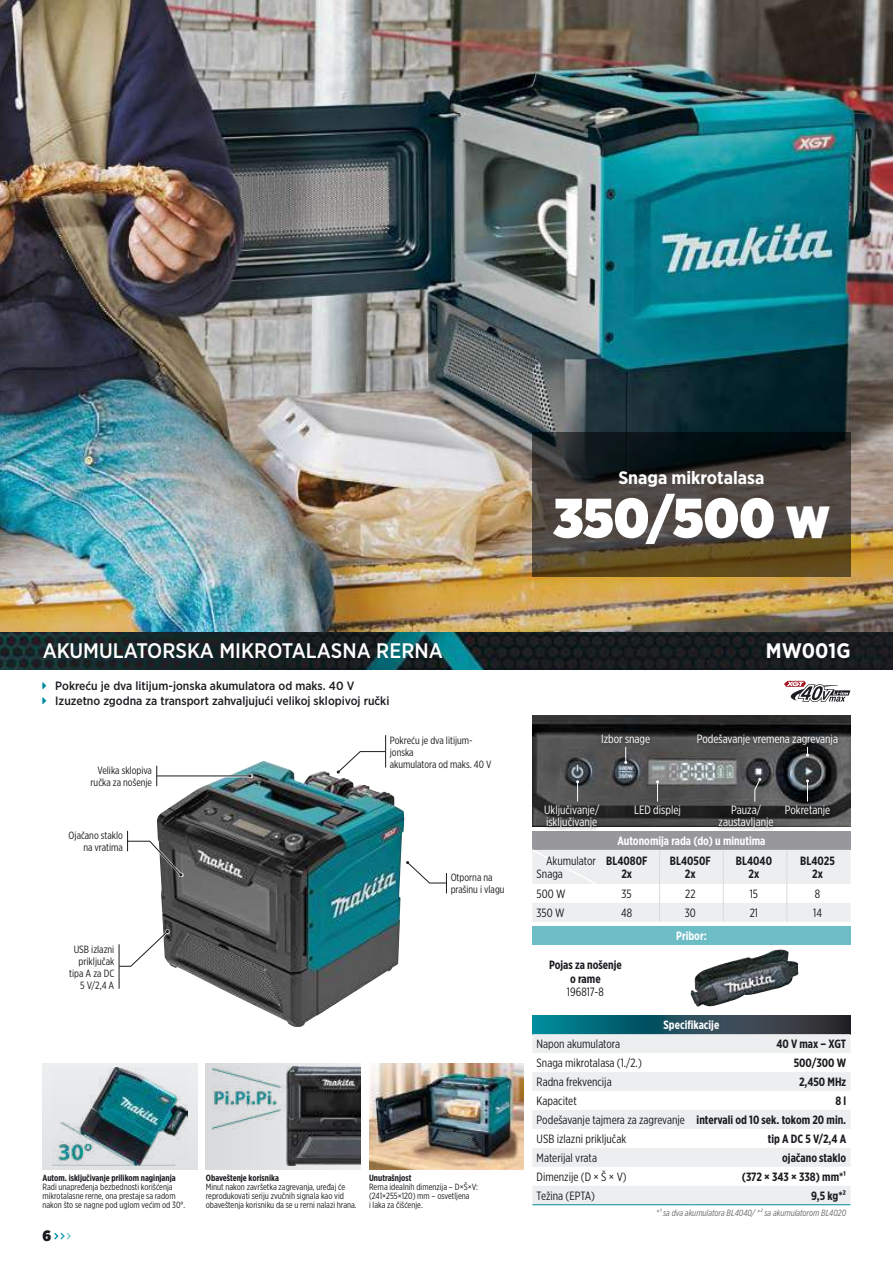
<style>
.page{position:relative;width:893px;height:1263px;background:#fff}
.page>*{position:absolute;margin:0;border:0;box-sizing:border-box;transform-origin:0 0}
.t1{font:900 55.5px "Gotham Narrow";color:#fff}
.t2{font:500 21px "Gotham Narrow";color:#fff}
.t3{font:700 21px "Gotham Narrow";color:#fff}
.t4{font:700 18px "Gotham Narrow";color:#fff}
.t5{font:900 15px "Gotham Narrow";color:#1b1c20}
.t6{font:12px/18.9px "Gotham X Narrow";color:#1b1c20}
.t7{font:700 12px/13.5px "Gotham X Narrow";color:#1b1c20;text-align:center}
.t8{font:500 12px/15px "Gotham Narrow";color:#1b1c20}
.t9{font:12px/12px "Gotham X Narrow";color:#fff}
.t10{font:700 12px "Gotham X Narrow";color:#fff}
.t11{font:10.5px/12px "Gotham X Narrow";color:#1b1c20;text-align:right}
.t12{font:9px/9px "Gotham X Narrow";color:#1b1c20}
.t13{font:700 9px "Gotham X Narrow";color:#1b1c20}
.t14{font:italic 9px "Gotham X Narrow";color:#68676c}
.s1{font-size:45px}
.s2{font-weight:700}
</style>
<div class="page">
<div style="left:206px;top:1063px;width:155px;height:106px;background:linear-gradient(to right,#d8dadc,#edeeef)"></div>
<img style="left:213px;top:1066px;width:148px;height:100px">
<img style="left:0;top:631px;width:892px;height:39px">
<hr style="left:892px;top:631px;width:1px;height:39px;background:#1b1c20">
<img style="left:0;top:0;width:892px;height:631px">
<svg style="left:892px;top:0;width:1px;height:631px"></svg>
<img style="left:532px;top:715px;width:318px;height:112px">
<img style="left:157px;top:762px;width:247px;height:265px">
<svg style="left:157px;top:773px;width:95px;height:5px"></svg>
<hr style="left:157px;top:776px;width:93px;height:1px;background:#1b1c20">
<div style="left:43px;top:1063px;width:154px;height:106px;background:#e6e8e9"></div>
<img style="left:53px;top:1067px;width:134px;height:98px">
<img style="left:369px;top:1063px;width:155px;height:106px">
<svg style="left:784px;top:681px;width:66px;height:21px"></svg>
<svg style="left:406px;top:861px;width:41px;height:32px"></svg>
<div style="left:336px;top:751px;width:50px;height:23px;background:#fff"></div>
<svg style="left:337px;top:751px;width:48px;height:22px"></svg>
<hr style="left:385px;top:735px;width:1px;height:33px;background:#1b1c20">
<svg style="left:157px;top:840px;width:26px;height:37px"></svg>
<svg style="left:127px;top:831px;width:55px;height:45px"></svg>
<svg style="left:156px;top:766px;width:1px;height:20px"></svg>
<svg style="left:157px;top:929px;width:13px;height:38px"></svg>
<svg style="left:120px;top:930px;width:49px;height:37px"></svg>
<hr style="left:119px;top:944px;width:1px;height:45px;background:#1b1c20">
<svg style="left:532px;top:432px;width:318px;height:144px;background:#423c30"></svg>
<div style="left:532px;top:926px;width:318px;height:19px;background:#6dbdc7"></div>
<img style="left:745px;top:949px;width:34px;height:9px">
<div style="left:532px;top:831px;width:318px;height:19px;background:#98989c"></div>
<svg style="left:532px;top:850px;width:318px;height:72px"></svg>
<div style="left:540px;top:801px;width:64px;height:31px;background:#1b1c20;opacity:.75"></div>
<div style="left:631px;top:801px;width:54px;height:19px;background:#1b1c20;opacity:.75"></div>
<div style="left:781px;top:801px;width:53px;height:19px;background:#1b1c20;opacity:.75"></div>
<div style="left:715px;top:801px;width:62px;height:31px;background:#1b1c20;opacity:.75"></div>
<div style="left:598px;top:730px;width:56px;height:19px;background:#1b1c20;opacity:.75"></div>
<div style="left:693px;top:730px;width:149px;height:19px;background:#1b1c20;opacity:.75"></div>
<svg style="left:532px;top:1015px;width:318px;height:19px;background:#1e5360"></svg>
<svg style="left:532px;top:1034px;width:318px;height:170px;fill:#edeeef"></svg>
<hr style="left:532px;top:1204px;width:159px;height:1px;background:#008ba0">
<hr style="left:691px;top:1204px;width:159px;height:1px;background:#008ba0">
<svg style="left:576px;top:780px;width:3px;height:21px"></svg>
<svg style="left:656px;top:780px;width:3px;height:21px"></svg>
<svg style="left:806px;top:779px;width:3px;height:22px"></svg>
<svg style="left:754px;top:778px;width:7px;height:24px"></svg>
<svg style="left:624px;top:747px;width:3px;height:17px"></svg>
<svg style="left:806px;top:747px;width:3px;height:9px"></svg>
<svg style="left:54px;top:1233px;width:17px;height:6px"></svg>
<h3 class="t4" style="left:618px;top:466px;width:148px">Snaga mikrotalasa</h3>
<h1 class="t1" style="left:553px;top:480px;width:278px">350/500 <span class="s1">W</span></h1>
<h2 class="t2" style="left:43px;top:637px;width:402px">AKUMULATORSKA MIKROTALASNA RERNA</h2>
<h2 class="t3" style="left:766px;top:637px;width:86px">MW001G</h2>
<h3 class="t8" style="left:55px;top:678px;width:336px">Pokreću je dva litijum-jonska akumulatora od maks. 40 V<br>Izuzetno zgodna za transport zahvaljujući velikoj sklopivoj ručki</h3>
<p class="t11" style="left:91px;top:764px;width:63px">Velika sklopiva ručka za nošenje</p>
<p class="t11" style="left:69px;top:829px;width:56px">Ojačano staklo na vratima</p>
<p class="t11" style="left:69px;top:943px;width:47px">USB izlazni priključak tipa A za DC<br>5 V/2,4 A</p>
<p class="t11" style="left:390px;top:734px;width:103px;text-align:left">Pokreću je dva litijum&shy;jonska<br>akumulatora od maks. 40 V</p>
<p class="t11" style="left:451px;top:871px;width:55px;text-align:left">Otporna na prašinu i vlagu</p>
<p class="t13" style="left:43px;top:1172px;width:135px">Autom. isključivanje prilikom naginjanja</p>
<p class="t12" style="left:43px;top:1182px;width:144px">Radi unapređenja bezbednosti korišćenja mikrotalasne rerne, ona prestaje sa radom nakon što se nagne pod uglom većim od 30°.</p>
<h3 class="t5" style="left:43px;top:1225px;width:10px">6</h3>
<p class="t13" style="left:206px;top:1172px;width:75px">Obaveštenje korisnika</p>
<p class="t12" style="left:206px;top:1182px;width:152px">Minut nakon završetka zagrevanja, uređaj će reprodukovati seriju zvučnih signala kao vid obaveštenja korisniku da se u rerni nalazi hrana.</p>
<p class="t13" style="left:369px;top:1172px;width:44px">Unutrašnjost</p>
<p class="t12" style="left:369px;top:1182px;width:110px">Rerna idealnih dimenzija – D×Š×V: (241×255×120) mm – osvetljena<br>i laka za čišćenje.</p>
<h3 class="t9" style="left:601px;top:732px;width:51px">Izbor snage</h3>
<h3 class="t9" style="left:697px;top:732px;width:143px">Podešavanje vremena zagrevanja</h3>
<h3 class="t9" style="left:544px;top:804px;width:57px">Uključivanje/ isključivanje</h3>
<h3 class="t9" style="left:634px;top:804px;width:48px">LED displej</h3>
<h3 class="t9" style="left:731px;top:804px;width:31px">Pauza/</h3>
<h3 class="t9" style="left:785px;top:804px;width:47px">Pokretanje</h3>
<h3 class="t9" style="left:719px;top:816px;width:56px">zaustavljanje</h3>
<h3 class="t10" style="left:617px;top:834px;width:149px">Autonomija rada (do) u minutima</h3>
<h3 class="t6" style="left:537px;top:854px;width:61px;line-height:13.5px;text-indent:9px">Akumulator<br>Snaga</h3>
<h3 class="t7" style="left:606px;top:854px;width:43px">BL4080F<br>2x</h3>
<h3 class="t7" style="left:670px;top:854px;width:42px">BL4050F<br>2x</h3>
<h3 class="t7" style="left:736px;top:854px;width:38px">BL4040<br>2x</h3>
<h3 class="t7" style="left:800px;top:854px;width:36px">BL4025<br>2x</h3>
<h3 class="t6" style="left:537px;top:884px;width:30px">500 W</h3>
<h3 class="t6" style="left:622px;top:884px;width:12px">35</h3>
<h3 class="t6" style="left:685px;top:884px;width:12px">22</h3>
<h3 class="t6" style="left:750px;top:884px;width:10px">15</h3>
<h3 class="t6" style="left:815px;top:884px;width:7px">8</h3>
<h3 class="t6" style="left:537px;top:903px;width:29px">350 W</h3>
<h3 class="t6" style="left:621px;top:903px;width:13px">48</h3>
<h3 class="t6" style="left:685px;top:903px;width:13px">30</h3>
<h3 class="t6" style="left:750px;top:903px;width:10px">21</h3>
<h3 class="t6" style="left:813px;top:903px;width:10px">14</h3>
<h3 class="t7" style="left:549px;top:958px;width:74px">Pojas za nošenje o rame</h3>
<h3 class="t6" style="left:567px;top:982px;width:38px">196817-8</h3>
<h3 class="t10" style="left:676px;top:929px;width:32px">Pribor:</h3>
<h3 class="t10" style="left:663px;top:1018px;width:57px">Specifikacije</h3>
<h3 class="t6" style="left:537px;top:1034px;width:85px">Napon akumulatora</h3>
<h3 class="t7" style="left:776px;top:1037px;width:71px">40 V max – XGT</h3>
<h3 class="t6" style="left:537px;top:1053px;width:107px">Snaga mikrotalasa (1./2.)</h3>
<h3 class="t7" style="left:794px;top:1056px;width:54px">500/300 W</h3>
<h3 class="t6" style="left:537px;top:1072px;width:77px">Radna frekvencija</h3>
<h3 class="t7" style="left:799px;top:1075px;width:49px">2,450 MHz</h3>
<h3 class="t6" style="left:537px;top:1091px;width:42px">Kapacitet</h3>
<h3 class="t6" style="left:537px;top:1091px;width:311px;text-align:justify;text-indent:299px"><span class="s2">8 l </span>Podešavanje tajmera za zagrevanje <span class="s2">intervali od 10 sek. tokom 20 min.<br></span>USB izlazni priključak</h3>
<h3 class="t7" style="left:768px;top:1132px;width:80px">tip A DC 5 V/2,4 A</h3>
<h3 class="t6" style="left:537px;top:1148px;width:62px">Materijal vrata</h3>
<h3 class="t7" style="left:782px;top:1151px;width:65px">ojačano staklo</h3>
<h3 class="t6" style="left:537px;top:1167px;width:92px">Dimenzije (D × Š × V)</h3>
<h3 class="t7" style="left:742px;top:1170px;width:106px">(372 × 343 × 338) mm*¹</h3>
<h3 class="t6" style="left:537px;top:1186px;width:60px">Težina (EPTA)</h3>
<h3 class="t7" style="left:811px;top:1189px;width:37px">9,5 kg*²</h3>
<p class="t14" style="left:656px;top:1208px;width:192px">*¹ sa dva akumulatora BL4040/ *² sa akumulatorom BL4020</p>
</div>
